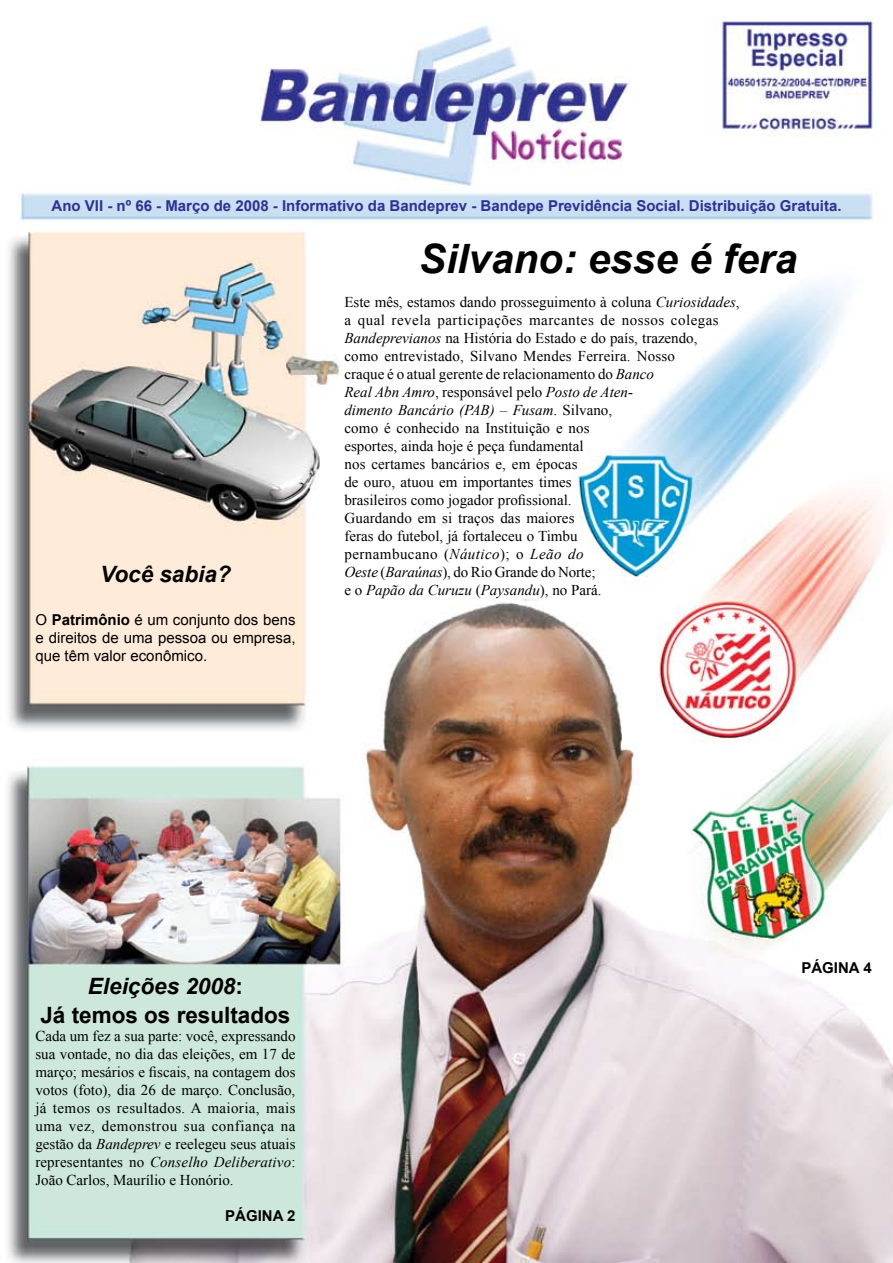
<style>
.page{position:relative;width:893px;height:1263px;background:#fff}
.page>*{position:absolute;margin:0;border:0;box-sizing:border-box;transform-origin:0 0}
.t1{font:italic 700 40.5px "Arial";color:#000}
.t2{font:700 22.5px/28.8px "Arial";color:#000;text-align:center}
.t3{font:italic 700 22.5px "Arial";color:#000}
.t4{font:15px/18px "Times New Roman";color:#000;text-align:justify}
.t5{font:700 15px "Arial";color:#2e3192}
.t6{font:15px/18px "Arial";color:#000;text-align:justify}
.t7{font:700 15px "Arial";color:#000}
.s1{font-weight:700}
.s2{font-style:italic}
</style>
<div class="page">
<img style="left:7px;top:17px;width:886px;height:1246px">
<p class="t5" style="left:52px;top:196px;width:791px">Ano VII - nº 66 - Março de 2008 - Informativo da Bandeprev - Bandepe Previdência Social. Distribuição Gratuita.</p>
<h2 class="t3" style="left:100px;top:559px;width:132px">Você sabia?</h2>
<p class="t6" style="left:35px;top:611px;width:262px">O <span class="s1">Patrimônio</span> é um conjunto dos bens e direitos de uma pessoa ou empresa, que têm valor econômico.</p>
<h1 class="t1" style="left:419px;top:233px;width:380px">Silvano: esse é fera</h1>
<p class="t4" style="left:344px;top:293px;width:397px;text-align:left">Este mês, estamos dando prosseguimento à coluna <span class="s2">Curiosidades</span>, a qual revela participações marcantes de nossos colegas <span class="s2">Bandeprevianos</span> na História do Estado e do país, trazendo,<br>como entrevistado, Silvano Mendes Ferreira. Nosso<br>craque é o atual gerente de relacionamento do <span class="s2">Banco<br>Real Abn Amro</span>, responsável pelo <span class="s2">Posto de Aten-<br>dimento Bancário (PAB) – Fusam</span>. Silvano,<br>como é conhecido na Instituição e nos<br>esportes, ainda hoje é peça fundamental<br>nos certames bancários e, em épocas<br>de ouro, atuou em importantes times<br>brasileiros como jogador profissional.<br>Guardando em si traços das maiores<br>feras do futebol, já fortaleceu o Timbu<br>pernambucano (<span class="s2">Náutico</span>); o <span class="s2">Leão do<br>Oeste</span> (<span class="s2">Baraúnas</span>), do Rio Grande do Norte;<br>e o <span class="s2">Papão da Curuzu</span> (<span class="s2">Paysandu</span>), no Pará.</p>
<h2 class="t2" style="left:40px;top:973px;width:252px"><span class="s2">Eleições 2008</span>:<br>Já temos os resultados</h2>
<p class="t4" style="left:35px;top:1027px;width:262px">Cada um fez a sua parte: você, expressando sua vontade, no dia das eleições, em 17 de março; mesários e fiscais, na contagem dos votos (foto), dia 26 de março. Conclusão, já temos os resultados. A maioria, mais uma vez, demonstrou sua confiança na gestão da <span class="s2">Bandeprev</span> e reelegeu seus atuais representantes no <span class="s2">Conselho Deliberativo</span>:<br>João Carlos, Maurílio e Honório.</p>
<p class="t7" style="left:225px;top:1206px;width:72px">PÁGINA 2</p>
<p class="t7" style="left:801px;top:958px;width:72px">PÁGINA 4</p>
</div>
